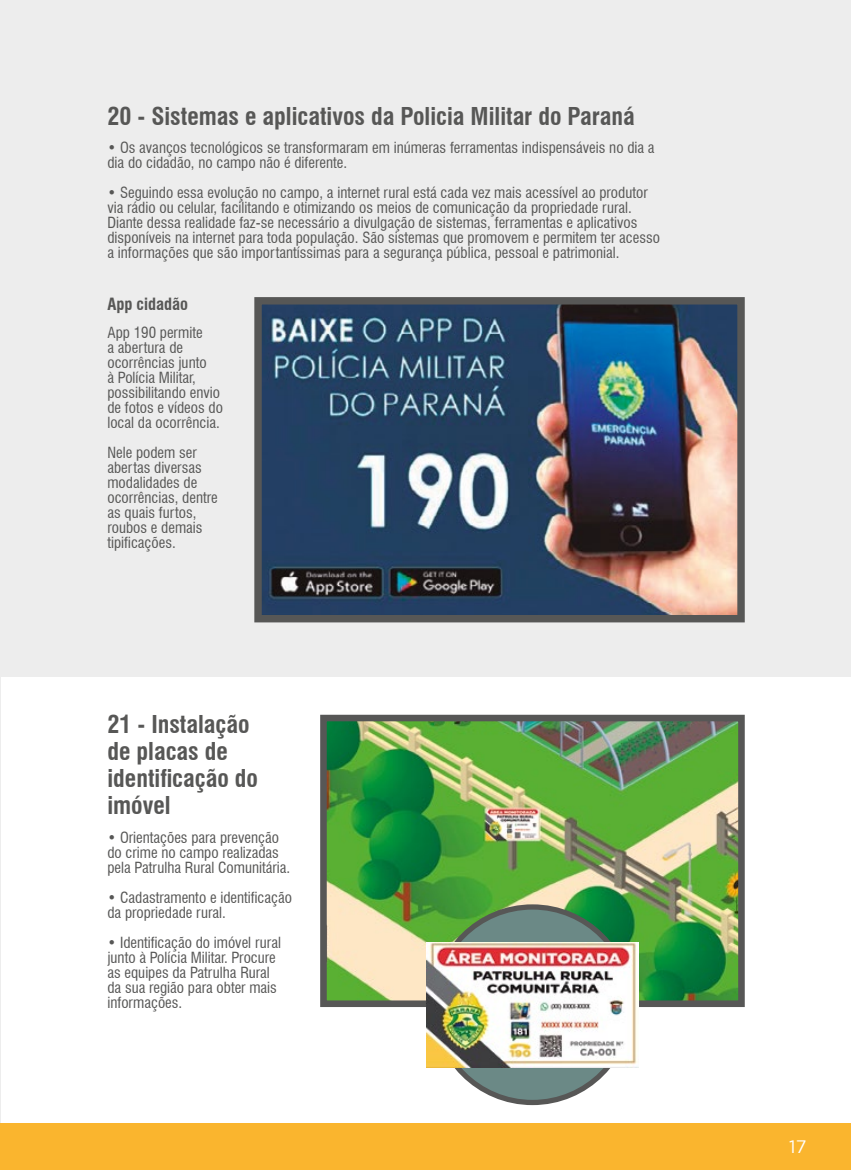
<style>
.page{position:relative;width:851px;height:1170px;background:#fff}
.page>*{position:absolute;margin:0;border:0;box-sizing:border-box;transform-origin:0 0}
.t1{font:700 condensed 24px/27px "Swiss 721 BT";color:#575756}
.t2{font:18px "Gotham";color:#fff}
.t3{font:700 condensed 16.5px "Swiss 721 BT";color:#575756}
.t4{font:condensed 15px/15px "Swiss 721 BT";color:#575756}
</style>
<div class="page">
<div style="left:0;top:1123px;width:850px;height:46px;background:#fab52e"></div>
<hr style="left:0;top:676px;width:1px;height:447px;background:#ededed">
<div style="left:0;top:0;width:850px;height:676px;background:#ededed"></div>
<img style="left:262px;top:305px;width:474px;height:309px">
<div style="left:254px;top:297px;width:490px;height:325px;border:7px solid #575756"></div>
<img style="left:328px;top:722px;width:408px;height:276px">
<div style="left:320px;top:714px;width:424px;height:292px;border:7px solid #575756"></div>
<svg style="left:434px;top:906px;width:196px;height:196px;background:#6a8380"></svg>
<img style="left:427px;top:942px;width:211px;height:125px">
<h1 class="t1" style="left:107px;top:102px;width:528px">20 - Sistemas e aplicativos da Policia Militar do Paraná</h1>
<p class="t4" style="left:107px;top:140px;width:548px">• Os avanços tecnológicos se transformaram em inúmeras ferramentas indispensáveis no dia a dia do cidadão, no campo não é diferente.</p>
<p class="t4" style="left:107px;top:185px;width:554px">• Seguindo essa evolução no campo, a internet rural está cada vez mais acessível ao produtor via rádio ou celular, facilitando e otimizando os meios de comunicação da propriedade rural.<br>Diante dessa realidade faz-se necessário a divulgação de sistemas, ferramentas e aplicativos disponíveis na internet para toda população. São sistemas que promovem e permitem ter acesso a informações que são importantíssimas para a segurança pública, pessoal e patrimonial.</p>
<p class="t3" style="left:107px;top:294px;width:82px">App cidadão</p>
<p class="t4" style="left:107px;top:325px;width:117px">App 190 permite<br>a abertura de ocorrências junto<br>à Polícia Militar, possibilitando envio de fotos e vídeos do local da ocorrência.</p>
<p class="t4" style="left:107px;top:445px;width:112px">Nele podem ser abertas diversas modalidades de ocorrências, dentre as quais furtos, roubos e demais tipificações.</p>
<h1 class="t1" style="left:107px;top:710px;width:152px">21 - Instalação de placas de identificação do imóvel</h1>
<p class="t4" style="left:107px;top:829px;width:184px">• Orientações para prevenção do crime no campo realizadas pela Patrulha Rural Comunitária.</p>
<p class="t4" style="left:107px;top:889px;width:186px">• Cadastramento e identificação da propriedade rural.</p>
<p class="t4" style="left:107px;top:934px;width:175px">• Identificação do imóvel rural junto à Polícia Militar. Procure as equipes da Patrulha Rural da sua região para obter mais informações.</p>
<p class="t2" style="left:789px;top:1136px;width:19px">17</p>
</div>
